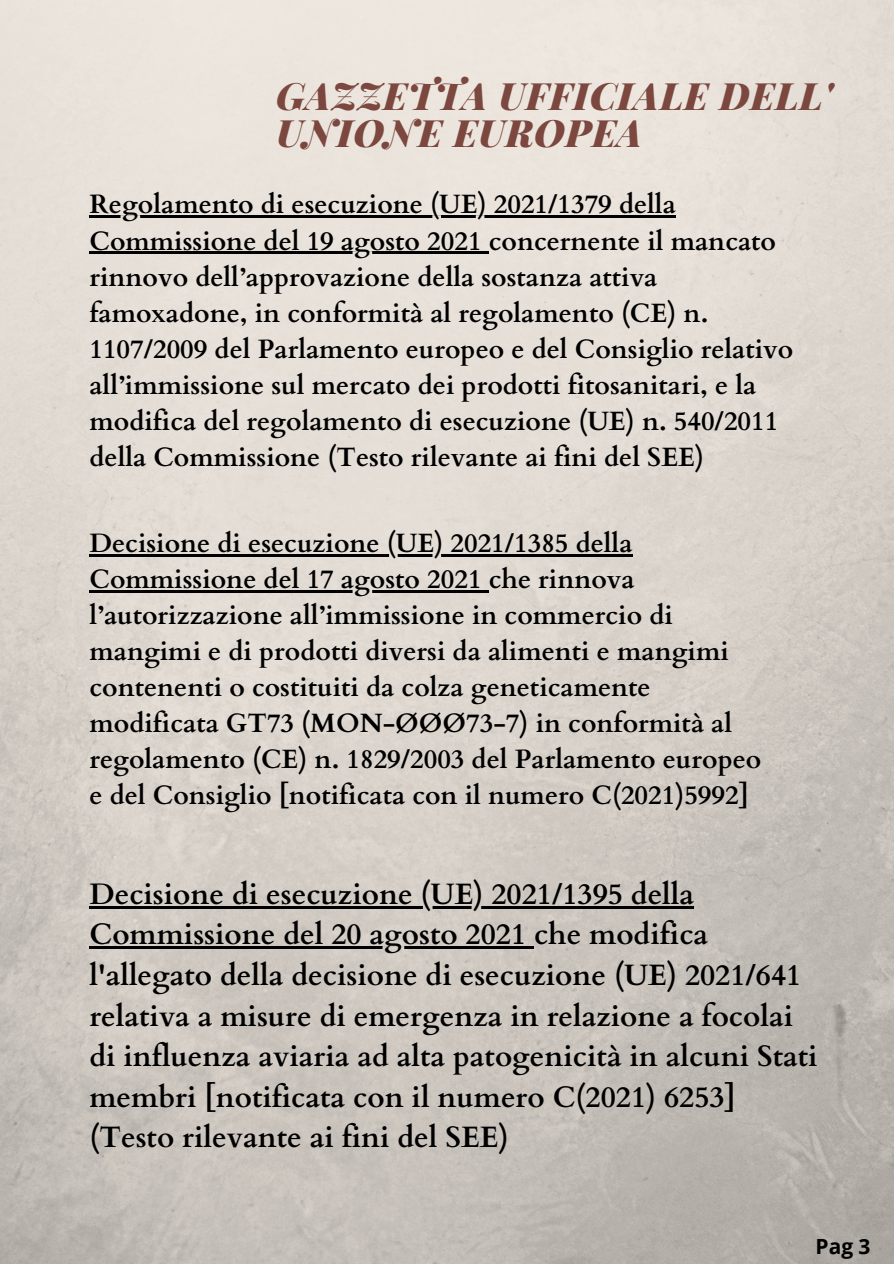
<style>
.page{position:relative;width:894px;height:1264px;background:#fff}
.page>*{position:absolute;margin:0;border:0;box-sizing:border-box;transform-origin:0 0}
.t1{font:italic 900 37.8px/37.2px "Playfair Display";letter-spacing:.02em;color:#7b473e}
.t2{font:700 29.55px/40.5px "Cardo";color:#000}
.t3{font:700 26.55px/36px "Cardo";color:#000}
.t4{font:700 20.85px "Open Sans";color:#000}
</style>
<div class="page">
<img style="left:0;top:0;width:893px;height:1263px">
<hr style="left:89px;top:216px;width:586px;height:2px;background:#000">
<hr style="left:89px;top:252px;width:392px;height:2px;background:#000">
<svg style="left:481px;top:252px;width:7px;height:2px"></svg>
<hr style="left:89px;top:554px;width:543px;height:2px;background:#000">
<hr style="left:89px;top:590px;width:392px;height:2px;background:#000">
<svg style="left:481px;top:590px;width:7px;height:2px"></svg>
<hr style="left:89px;top:906px;width:605px;height:2px;background:#000">
<hr style="left:89px;top:946px;width:437px;height:2px;background:#000">
<svg style="left:526px;top:946px;width:8px;height:2px"></svg>
<p class="t1" style="left:276px;top:75px;width:558px">GAZZETTA UFFICIALE DELL'<br>UNIONE EUROPEA</p>
<p class="t3" style="left:89px;top:187px;width:705px">Regolamento di esecuzione (UE) 2021/1379 della Commissione del 19 agosto 2021 concernente il mancato rinnovo dell’approvazione della sostanza attiva famoxadone, in conformità al regolamento (CE) n.<br>1107/2009 del Parlamento europeo e del Consiglio relativo all’immissione sul mercato dei prodotti fitosanitari, e la modifica del regolamento di esecuzione (UE) n. 540/2011 della Commissione (Testo rilevante ai fini del SEE)</p>
<p class="t3" style="left:89px;top:525px;width:673px">Decisione di esecuzione (UE) 2021/1385 della Commissione del 17 agosto 2021 che rinnova l’autorizzazione all’immissione in commercio di mangimi e di prodotti diversi da alimenti e mangimi contenenti o costituiti da colza geneticamente modificata GT73 (MON-ØØØ73-7) in conformità al regolamento (CE) n. 1829/2003 del Parlamento europeo e del Consiglio [notificata con il numero C(2021)5992]</p>
<p class="t2" style="left:89px;top:874px;width:729px">Decisione di esecuzione (UE) 2021/1395 della Commissione del 20 agosto 2021 che modifica l'allegato della decisione di esecuzione (UE) 2021/641 relativa a misure di emergenza in relazione a focolai di influenza aviaria ad alta patogenicità in alcuni Stati membri [notificata con il numero C(2021) 6253] (Testo rilevante ai fini del SEE)</p>
<p class="t4" style="left:815px;top:1232px;width:56px">Pag 3</p>
</div>
